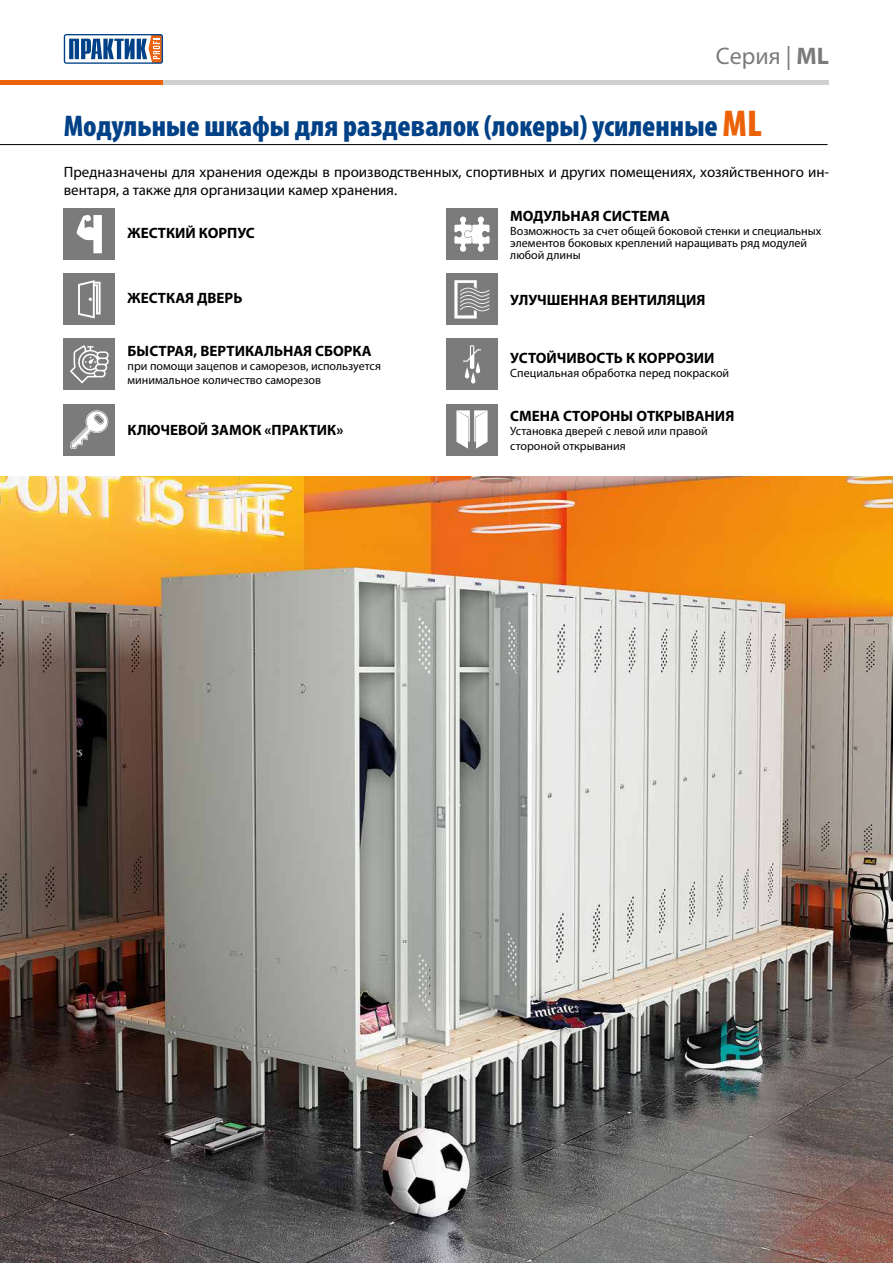
<style>
.page{position:relative;width:893px;height:1263px;background:#fff}
.page>*{position:absolute;margin:0;border:0;box-sizing:border-box;transform-origin:0 0}
.t1{font:900 condensed 30px "Myriad Pro";color:#004187}
.t2{font:24px "Myriad Pro";color:#7c7b7b}
.t3{font:700 15px "Myriad Pro";color:#000}
.t4{font:15px/18px "Myriad Pro";color:#000}
.t5{font:12px/12px "Myriad Pro";color:#000}
.s1{font-weight:700}
.s2{font-size:37.5px;color:#eb6209}
</style>
<div class="page">
<svg style="left:64px;top:34px;width:99px;height:30px"></svg>
<hr style="left:159px;top:81px;width:670px;height:4px;background:#d0d0d0">
<hr style="left:0;top:81px;width:163px;height:4px;background:#eb6209">
<img style="left:0;top:476px;width:893px;height:787px">
<div style="left:446px;top:404px;width:51px;height:51px;background:#7c7b7b"></div>
<svg style="left:456px;top:410px;width:32px;height:39px"></svg>
<div style="left:446px;top:274px;width:51px;height:51px;background:#7c7b7b"></div>
<svg style="left:454px;top:280px;width:36px;height:38px"></svg>
<div style="left:64px;top:404px;width:51px;height:51px;background:#7c7b7b"></div>
<svg style="left:70px;top:410px;width:38px;height:39px"></svg>
<div style="left:64px;top:339px;width:51px;height:51px;background:#7c7b7b"></div>
<svg style="left:70px;top:345px;width:39px;height:38px"></svg>
<div style="left:446px;top:339px;width:51px;height:51px;background:#7c7b7b"></div>
<svg style="left:465px;top:368px;width:4px;height:10px"></svg>
<svg style="left:471px;top:373px;width:4px;height:10px"></svg>
<hr style="left:476px;top:362px;width:4px;height:11px;background:#fff;border-radius:2px">
<svg style="left:463px;top:345px;width:18px;height:24px"></svg>
<hr style="left:0;top:144px;width:828px;height:1px;background:#000">
<div style="left:64px;top:274px;width:51px;height:51px;background:#7c7b7b"></div>
<svg style="left:78px;top:280px;width:23px;height:38px"></svg>
<div style="left:446px;top:209px;width:51px;height:51px;background:#7c7b7b"></div>
<svg style="left:454px;top:217px;width:36px;height:35px"></svg>
<div style="left:64px;top:209px;width:51px;height:51px;background:#7c7b7b"></div>
<svg style="left:76px;top:215px;width:26px;height:38px"></svg>
<h2 class="t2" style="left:716px;top:41px;width:115px">Cерия | <span class="s1">ML</span></h2>
<h1 class="t1" style="left:64px;top:107px;width:700px">Модульные шкафы для раздевалок (локеры) усиленные <span class="s2">ML</span></h1>
<p class="t4" style="left:64px;top:163px;width:767px">Предназначены для хранения одежды в производственных, спортивных и других помещениях, хозяйственного ин&shy;вентаря, а также для организации камер хранения.</p>
<p class="t3" style="left:510px;top:206px;width:161px">МОДУЛЬНАЯ СИСТЕМА</p>
<p class="t5" style="left:510px;top:225px;width:313px">Возможность за счет общей боковой стенки и специальных элементов боковых креплений наращивать ряд модулей любой длины</p>
<p class="t3" style="left:128px;top:223px;width:129px">ЖЕСТКИЙ КОРПУС</p>
<p class="t3" style="left:128px;top:288px;width:116px">ЖЕСТКАЯ ДВЕРЬ</p>
<p class="t3" style="left:128px;top:341px;width:246px">БЫСТРАЯ, ВЕРТИКАЛЬНАЯ СБОРКА</p>
<p class="t5" style="left:128px;top:359px;width:255px;line-height:14.4px">при помощи зацепов и саморезов, используется минимальное количество саморезов</p>
<p class="t3" style="left:128px;top:420px;width:217px">КЛЮЧЕВОЙ ЗАМОК «ПРАКТИК»</p>
<p class="t3" style="left:510px;top:290px;width:197px">УЛУЧШЕННАЯ ВЕНТИЛЯЦИЯ</p>
<p class="t3" style="left:510px;top:348px;width:206px">УСТОЙЧИВОСТЬ К КОРРОЗИИ</p>
<p class="t5" style="left:510px;top:367px;width:220px">Специальная обработка перед покраской</p>
<p class="t3" style="left:510px;top:406px;width:226px">СМЕНА СТОРОНЫ ОТКРЫВАНИЯ</p>
<p class="t5" style="left:510px;top:424px;width:199px;line-height:14.4px">Установка дверей с левой или правой стороной открывания</p>
</div>
